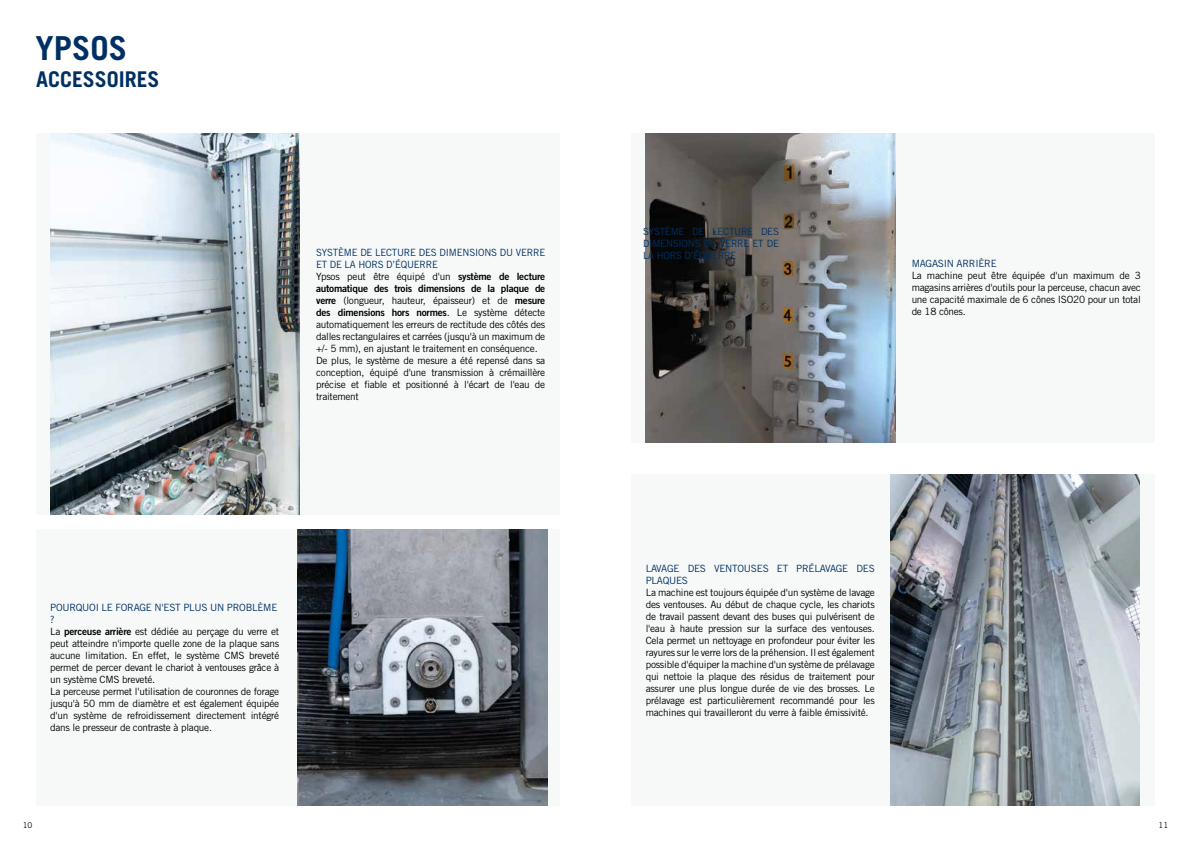
<style>
.page{position:relative;width:1191px;height:842px;background:#fff}
.page>*{position:absolute;margin:0;border:0;box-sizing:border-box;transform-origin:0 0}
.t1{font:700 33.1px "Trade Gothic LT Std";color:#003063}
.t2{font:700 21.7px "Trade Gothic LT Std";color:#003063}
.t3{font:10px/12px "Trade Gothic LT Std";letter-spacing:-.025em;color:#000;text-align:justify}
.t4{font:10px/12px "Trade Gothic LT Std";letter-spacing:-.02em;color:#003063}
.t5{font:10px "Trade Gothic LT Std Bd 2";letter-spacing:-.025em;color:#000}
.t6{font:8px "Trade Gothic LT Std";color:#000}
.s1{color:#000}
.s2{font-family:"Trade Gothic LT Std Bd 2";color:#000}
.s3{font-family:"Trade Gothic LT Std Bd 2"}
.s4{font-family:"Trade Gothic LT Std"}
.s5{color:#003063}
</style>
<div class="page">
<div style="left:36px;top:133px;width:523px;height:382px;background:#f7f9f9"></div>
<div style="left:631px;top:133px;width:524px;height:309px;background:#f7f9f9"></div>
<div style="left:36px;top:529px;width:523px;height:277px;background:#f7f9f9"></div>
<div style="left:631px;top:474px;width:524px;height:332px;background:#f7f9f9"></div>
<img style="left:50px;top:133px;width:250px;height:382px">
<img style="left:645px;top:133px;width:250px;height:309px">
<img style="left:890px;top:474px;width:250px;height:332px">
<img style="left:298px;top:529px;width:249px;height:277px">
<h1 class="t1" style="left:36px;top:28px;width:93px">YPSOS</h1>
<h2 class="t2" style="left:36px;top:65px;width:125px">ACCESSOIRES</h2>
<p class="t4" style="left:316px;top:246px;width:231px">SYSTÈME DE LECTURE DES DIMENSIONS DU VERRE<br>ET DE LA HORS D’ÉQUERRE<br><span class="s1">Ypsos peut être équipé d'un</span> <span class="s2">système de lecture</span></p>
<p class="t5" style="left:316px;top:282px;width:231px">automatique des trois dimensions de la plaque de</p>
<p class="t3" style="left:316px;top:294px;width:231px"><span class="s3">verre</span> (longueur, hauteur, épaisseur) et de <span class="s3">mesure</span></p>
<p class="t5" style="left:316px;top:306px;width:231px">des dimensions hors normes<span class="s4">. Le système détecte</span></p>
<p class="t3" style="left:316px;top:318px;width:231px;text-align:left">automatiquement les erreurs de rectitude des côtés des dalles rectangulaires et carrées (jusqu'à un maximum de +/- 5 mm), en ajustant le traitement en conséquence.<br>De plus, le système de mesure a été repensé dans sa conception, équipé d'une transmission à crémaillère précise et fiable et positionné à l'écart de l'eau de traitement</p>
<p class="t3" style="left:50px;top:601px;width:231px;text-align:left"><span class="s5">POURQUOI LE FORAGE N'EST PLUS UN PROBLÈME ?<br></span>La <span class="s3">perceuse arrière</span> est dédiée au perçage du verre et peut atteindre n'importe quelle zone de la plaque sans aucune limitation. En effet, le système CMS breveté permet de percer devant le chariot à ventouses grâce à un système CMS breveté.<br>La perceuse permet l'utilisation de couronnes de forage jusqu'à 50 mm de diamètre et est également équipée d'un système de refroidissement directement intégré dans le presseur de contraste à plaque.</p>
<p class="t4" style="left:643px;top:225px;width:137px;text-align:justify">SYSTÈME DE LECTURE DES DIMENSIONS DU VERRE ET DE LA HORS D’ÉQUERRE</p>
<p class="t4" style="left:911px;top:258px;width:87px">MAGASIN ARRIÈRE</p>
<p class="t3" style="left:911px;top:270px;width:231px">La machine peut être équipée d'un maximum de 3 magasins arrières d'outils pour la perceuse, chacun avec une capacité maximale de 6 cônes ISO20 pour un total de 18 cônes.</p>
<p class="t4" style="left:645px;top:562px;width:231px">LAVAGE DES VENTOUSES ET PRÉLAVAGE DES<br>PLAQUES</p>
<p class="t3" style="left:645px;top:586px;width:231px">La machine est toujours équipée d'un système de lavage des ventouses. Au début de chaque cycle, les chariots de travail passent devant des buses qui pulvérisent de l'eau à haute pression sur la surface des ventouses.<br>Cela permet un nettoyage en profondeur pour éviter les rayures sur le verre lors de la préhension. Il est également possible d'équiper la machine d'un système de prélavage qui nettoie la plaque des résidus de traitement pour assurer une plus longue durée de vie des brosses. Le prélavage est particulièrement recommandé pour les machines qui travailleront du verre à faible émissivité.</p>
<p class="t6" style="left:23px;top:820px;width:11px">10</p>
<p class="t6" style="left:1158px;top:820px;width:11px">11</p>
</div>
